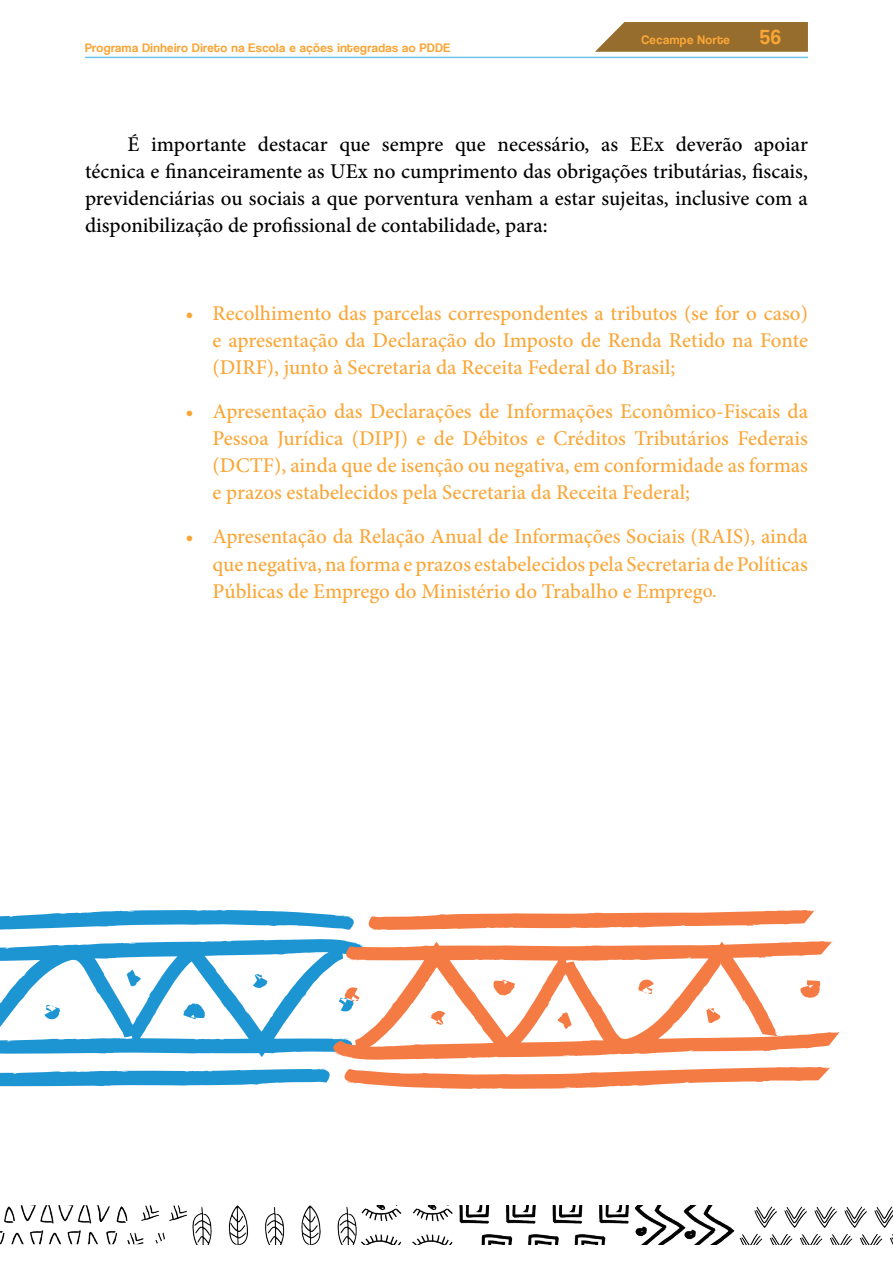
<style>
.page{position:relative;width:893px;height:1263px;background:#fff}
.page>*{position:absolute;margin:0;border:0;box-sizing:border-box;transform-origin:0 0}
.t1{font:500 21px/27px "Minion Pro";color:#faa637;text-align:justify}
.t2{font:500 21px/27px "Minion Pro";color:#000;text-align:justify}
.t3{font:21px "Coolvetica Rg";color:#faa637}
.t4{font:12.75px "Coolvetica Rg";letter-spacing:.04em;color:#faa637}
.s1{font-size:19.5px}
</style>
<div class="page">
<img style="left:192px;top:1205px;width:701px;height:39px">
<img style="left:0;top:1205px;width:187px;height:39px">
<svg style="left:595px;top:22px;width:213px;height:30px;background:#9e783e"></svg>
<hr style="left:85px;top:57px;width:723px;height:1px;background:#6cc4ec">
<svg style="left:0;top:910px;width:332px;height:177px"></svg>
<svg style="left:332px;top:910px;width:510px;height:179px"></svg>
<p class="t4" style="left:85px;top:40px;width:351px">Programa Dinheiro Direto na Escola e ações integradas ao Pdde</p>
<p class="t4" style="left:641px;top:33px;width:90px">Cecampe Norte</p>
<p class="t3" style="left:760px;top:25px;width:23px">56</p>
<p class="t2" style="left:85px;top:131px;width:724px;text-indent:43px">É importante destacar que sempre que necessário, as EEx deverão apoiar técnica e financeiramente as UEx no cumprimento das obrigações tributárias, fiscais, previdenciárias ou sociais a que porventura venham a estar sujeitas, inclusive com a disponibilização de profissional de contabilidade, para:</p>
<p class="t1" style="left:213px;top:300px;width:597px;text-indent:-27px">• Recolhimento das parcelas correspondentes a tributos (se for o caso) e apresentação da Declaração do Imposto de Renda Retido na Fonte (DIRF), junto à Secretaria da Receita Federal do Brasil;</p>
<p class="t1" style="left:213px;top:398px;width:597px;text-indent:-27px">• Apresentação das Declarações de Informações Econômico-Fiscais da Pessoa Jurídica (DIPJ) e de Débitos e Créditos Tributários Federais (DCTF), ainda que de isenção ou negativa, em conformidade as formas e prazos estabelecidos pela Secretaria da Receita Federal;</p>
<p class="t1" style="left:213px;top:523px;width:597px;text-indent:-27px">• Apresentação da Relação Anual de Informações Sociais (RAIS), ainda que negativa, na forma e prazos estabelecidos pela Secretaria de Políticas Públicas de Emprego do Ministério do Trabalho e Empreg<span class="s1">o.</span></p>
</div>
